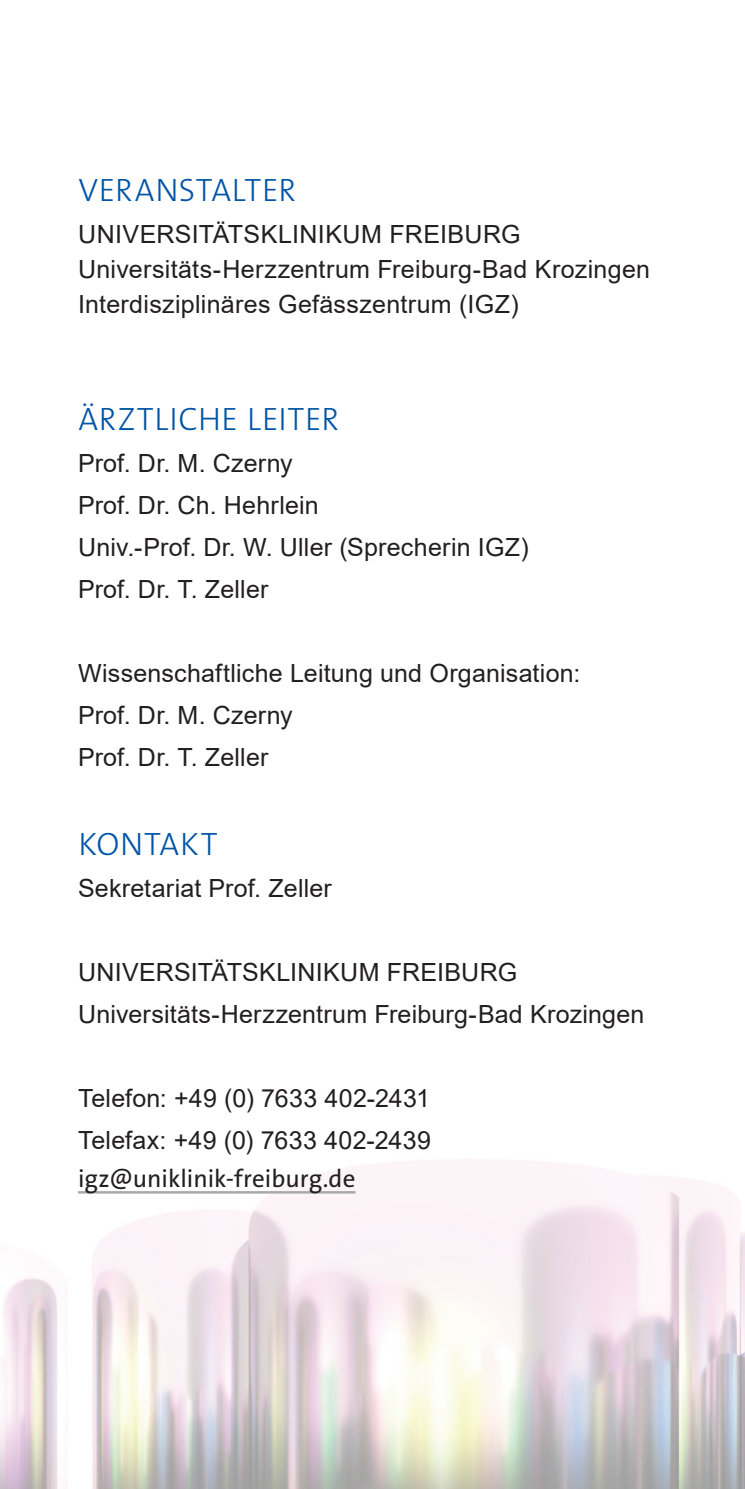
<style>
.page{position:relative;width:745px;height:1489px;background:#fff}
.page>*{position:absolute;margin:0;border:0;box-sizing:border-box;transform-origin:0 0}
.t1{font:300 32.5px "The Sans Os F";letter-spacing:.025em;color:#0154a6}
.t2{font:25px/42px "Arial";letter-spacing:.01em;color:#231f20}
.t3{font:25px "The Sans Os F";color:#231f20}
</style>
<div class="page">
<img style="left:0;top:1159px;width:744px;height:329px">
<hr style="left:78px;top:1190px;width:277px;height:3px;background:#a8a9ad">
<h1 class="t1" style="left:78px;top:169px;width:219px">VERANSTALTER</h1>
<p class="t2" style="left:78px;top:217px;width:573px;line-height:35px">UNIVERSITÄTSKLINIKUM FREIBURG<br>Universitäts-Herzzentrum Freiburg-Bad Krozingen<br>Interdisziplinäres Gefässzentrum (IGZ)</p>
<h1 class="t1" style="left:78px;top:398px;width:262px">ÄRZTLICHE LEITER</h1>
<p class="t2" style="left:78px;top:442px;width:452px">Prof. Dr. M. Czerny<br>Prof. Dr. Ch. Hehrlein<br>Univ.-Prof. Dr. W. Uller (Sprecherin IGZ)<br>Prof. Dr. T. Zeller</p>
<p class="t2" style="left:78px;top:652px;width:503px">Wissenschaftliche Leitung und Organisation:<br>Prof. Dr. M. Czerny<br>Prof. Dr. T. Zeller</p>
<h1 class="t1" style="left:78px;top:822px;width:141px">KONTAKT</h1>
<p class="t2" style="left:78px;top:866px;width:255px">Sekretariat Prof. Zeller</p>
<p class="t2" style="left:78px;top:951px;width:567px">UNIVERSITÄTSKLINIKUM FREIBURG<br>Universitäts-Herzzentrum Freiburg-Bad Krozingen</p>
<p class="t2" style="left:78px;top:1077px;width:354px">Telefon: +49 (0) 7633 402-2431<br>Telefax: +49 (0) 7633 402-2439</p>
<p class="t3" style="left:78px;top:1161px;width:279px">igz@uniklinik-freiburg.de</p>
</div>
